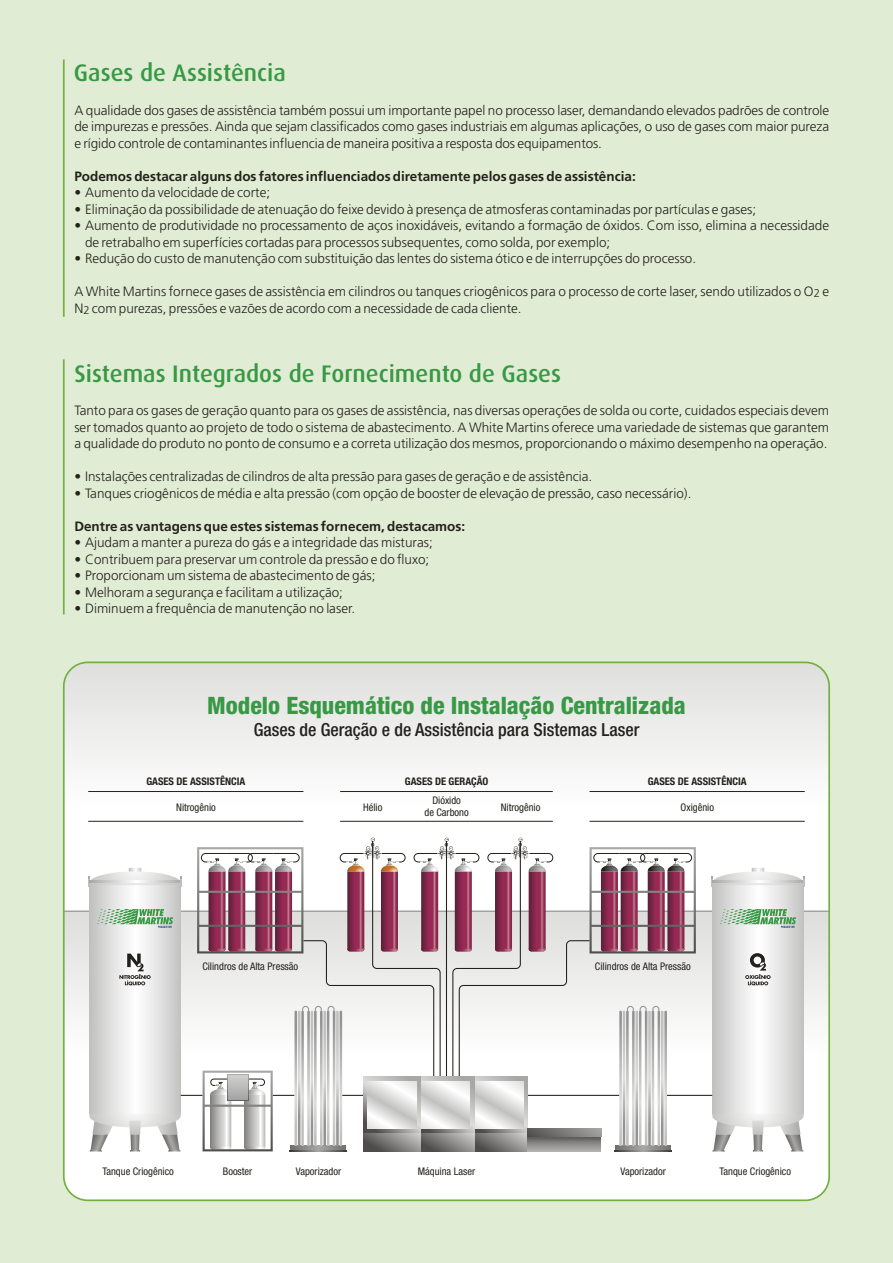
<style>
.page{position:relative;width:893px;height:1263px;background:#e0edd4}
.page>*{position:absolute;margin:0;border:0;box-sizing:border-box;transform-origin:0 0}
.t1{font:500 24px "Dax";color:#389945}
.t2{font:800 condensed 24px "Helvetica Neue";color:#389945}
.t3{font:500 condensed 18px "Helvetica Neue";color:#24211c}
.t4{font:300 13.5px/16.5px "Frutiger";color:#24211c;text-align:justify}
.t5{font:700 13.5px "Frutiger";color:#24211c}
.t6{font:condensed 10.5px/12px "Helvetica Neue";color:#24211c;text-align:center}
.t7{font:700 condensed 10.5px "Helvetica Neue";color:#24211c}
</style>
<div class="page">
<hr style="left:63px;top:60px;width:2px;height:257px;background:#73b040">
<hr style="left:63px;top:359px;width:2px;height:255px;background:#73b040">
<svg style="left:66px;top:664px;width:761px;height:247px"></svg>
<svg style="left:66px;top:912px;width:761px;height:286px;background:#fafafa"></svg>
<hr style="left:64px;top:911px;width:765px;height:1px;background:#828280">
<svg style="left:711px;top:868px;width:94px;height:283px;background:#dcdddb"></svg>
<hr style="left:340px;top:791px;width:213px;height:1px;background:#24211c">
<hr style="left:340px;top:821px;width:213px;height:1px;background:#24211c">
<hr style="left:589px;top:791px;width:216px;height:1px;background:#24211c">
<hr style="left:589px;top:821px;width:216px;height:1px;background:#24211c">
<hr style="left:88px;top:791px;width:215px;height:1px;background:#24211c">
<hr style="left:88px;top:821px;width:215px;height:1px;background:#24211c">
<hr style="left:667px;top:1095px;width:45px;height:1px;background:#24211c">
<svg style="left:88px;top:837px;width:608px;height:314px;background:#dad1d4"></svg>
<h1 class="t1" style="left:74px;top:63px;width:213px">Gases de Assistência</h1>
<p class="t4" style="left:74px;top:103px;width:756px">A qualidade dos gases de assistência também possui um importante papel no processo laser, demandando elevados padrões de controle de impurezas e pressões. Ainda que sejam classificados como gases industriais em algumas aplicações, o uso de gases com maior pureza e rígido controle de contaminantes influencia de maneira positiva a resposta dos equipamentos.</p>
<p class="t5" style="left:74px;top:170px;width:563px">Podemos destacar alguns dos fatores influenciados diretamente pelos gases de assistência:</p>
<p class="t4" style="left:74px;top:185px;width:197px">• Aumento da velocidade de corte;</p>
<p class="t4" style="left:74px;top:202px;width:683px">• Eliminação da possibilidade de atenuação do feixe devido à presença de atmosferas contaminadas por partículas e gases;</p>
<p class="t4" style="left:85px;top:218px;width:746px;text-indent:-11px">• Aumento de produtividade no processamento de aços inoxidáveis, evitando a formação de óxidos. Com isso, elimina a necessidade de retrabalho em superfícies cortadas para processos subsequentes, como solda, por exemplo;</p>
<p class="t4" style="left:74px;top:251px;width:623px">• Redução do custo de manutenção com substituição das lentes do sistema ótico e de interrupções do processo.</p>
<p class="t4" style="left:74px;top:284px;width:756px">A White Martins fornece gases de assistência em cilindros ou tanques criogênicos para o processo de corte laser, sendo utilizados o O<sub>2</sub> e<br>N<sub>2</sub> com purezas, pressões e vazões de acordo com a necessidade de cada cliente.</p>
<h1 class="t1" style="left:74px;top:363px;width:488px">Sistemas Integrados de Fornecimento de Gases</h1>
<p class="t4" style="left:74px;top:403px;width:756px">Tanto para os gases de geração quanto para os gases de assistência, nas diversas operações de solda ou corte, cuidados especiais devem ser tomados quanto ao projeto de todo o sistema de abastecimento. A White Martins oferece uma variedade de sistemas que garantem a qualidade do produto no ponto de consumo e a correta utilização dos mesmos, proporcionando o máximo desempenho na operação.</p>
<p class="t4" style="left:74px;top:469px;width:519px">• Instalações centralizadas de cilindros de alta pressão para gases de geração e de assistência.</p>
<p class="t4" style="left:74px;top:486px;width:619px">• Tanques criogênicos de média e alta pressão (com opção de booster de elevação de pressão, caso necessário).</p>
<p class="t5" style="left:74px;top:520px;width:392px">Dentre as vantagens que estes sistemas fornecem, destacamos:</p>
<p class="t4" style="left:74px;top:535px;width:360px">• Ajudam a manter a pureza do gás e a integridade das misturas;</p>
<p class="t4" style="left:74px;top:552px;width:356px">• Contribuem para preservar um controle da pressão e do fluxo;</p>
<p class="t4" style="left:74px;top:568px;width:303px">• Proporcionam um sistema de abastecimento de gás;</p>
<p class="t4" style="left:74px;top:585px;width:270px">• Melhoram a segurança e facilitam a utilização;</p>
<p class="t4" style="left:74px;top:601px;width:282px">• Diminuem a frequência de manutenção no laser.</p>
<h1 class="t2" style="left:207px;top:696px;width:480px">Modelo Esquemático de Instalação Centralizada</h1>
<h2 class="t3" style="left:254px;top:722px;width:387px">Gases de Geração e de Assistência para Sistemas Laser</h2>
<p class="t7" style="left:405px;top:777px;width:85px">GASES DE GERAÇÃO</p>
<p class="t7" style="left:146px;top:777px;width:100px">GASES DE ASSISTÊNCIA</p>
<p class="t7" style="left:648px;top:777px;width:100px">GASES DE ASSISTÊNCIA</p>
<p class="t6" style="left:681px;top:802px;width:35px">Oxigênio</p>
<p class="t6" style="left:424px;top:795px;width:46px">Dióxido<br>de Carbono</p>
<p class="t6" style="left:176px;top:802px;width:41px">Nitrogênio</p>
<p class="t6" style="left:501px;top:802px;width:41px">Nitrogênio</p>
<p class="t6" style="left:363px;top:802px;width:21px">Hélio</p>
<p class="t6" style="left:202px;top:961px;width:97px">Cilindros de Alta Pressão</p>
<p class="t6" style="left:595px;top:961px;width:97px">Cilindros de Alta Pressão</p>
<p class="t6" style="left:102px;top:1165px;width:73px">Tanque Criogênico</p>
<p class="t6" style="left:296px;top:1165px;width:47px">Vaporizador</p>
<p class="t6" style="left:418px;top:1165px;width:59px">Máquina Laser</p>
<p class="t6" style="left:620px;top:1165px;width:47px">Vaporizador</p>
<p class="t6" style="left:719px;top:1165px;width:73px">Tanque Criogênico</p>
<p class="t6" style="left:223px;top:1165px;width:31px">Booster</p>
</div>
